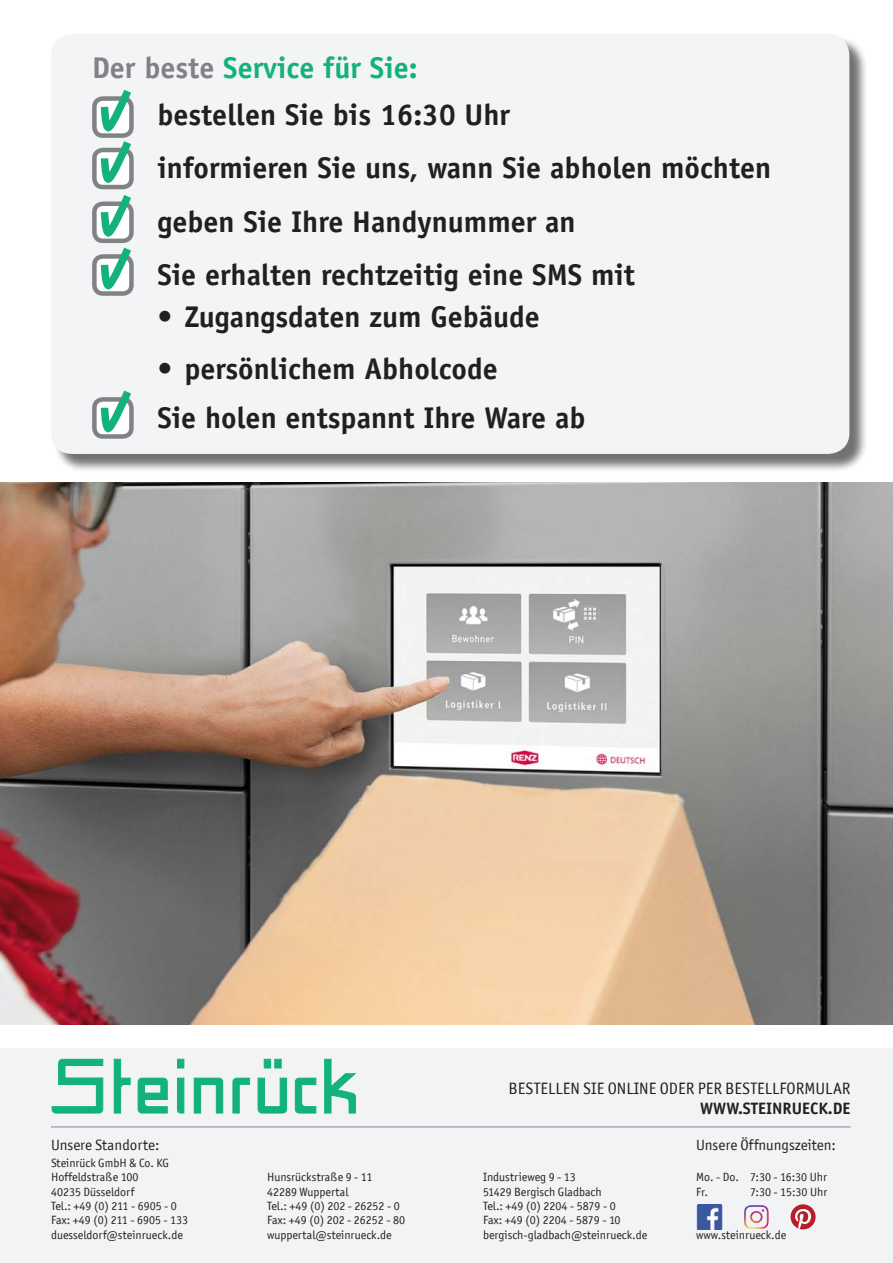
<style>
.page{position:relative;width:893px;height:1263px;background:#fff}
.page>*{position:absolute;margin:0;border:0;box-sizing:border-box;transform-origin:0 0}
.t1{font:700 30px/53.1px "Officina Sans Std";color:#231f20}
.t2{font:700 30px "Officina Sans Std";color:#13b27b}
.t3{font:16.5px "Officina San ITC";color:#231f20}
.t4{font:700 16.5px "Officina Sans Std";color:#231f20}
.t5{font:15px "Officina San ITC";color:#231f20}
.t6{font:12px/14.4px "Officina San ITC";color:#231f20}
.s1{color:#808285}
</style>
<div class="page">
<img style="left:0;top:483px;width:893px;height:542px">
<div style="left:0;top:1048px;width:893px;height:215px;background:#f2f3f4"></div>
<svg style="left:790px;top:1204px;width:26px;height:25px"></svg>
<img style="left:697px;top:1204px;width:25px;height:25px">
<img style="left:744px;top:1205px;width:25px;height:24px">
<hr style="left:51px;top:1126px;width:799px;height:2px;background:#a8a9ad">
<svg style="left:114px;top:1059px;width:16px;height:54px"></svg>
<svg style="left:52px;top:1059px;width:51px;height:54px"></svg>
<svg style="left:138px;top:1078px;width:29px;height:35px"></svg>
<svg style="left:194px;top:1078px;width:29px;height:35px"></svg>
<svg style="left:233px;top:1078px;width:17px;height:35px"></svg>
<div style="left:275px;top:1059px;width:6px;height:9px;background:#13b27b"></div>
<svg style="left:258px;top:1078px;width:29px;height:35px"></svg>
<div style="left:264px;top:1059px;width:7px;height:9px;background:#13b27b"></div>
<div style="left:264px;top:1059px;width:7px;height:9px;border:1px solid #13b27b"></div>
<div style="left:177px;top:1059px;width:7px;height:9px;background:#13b27b"></div>
<div style="left:177px;top:1059px;width:7px;height:9px;border:1px solid #13b27b"></div>
<svg style="left:177px;top:1078px;width:7px;height:35px"></svg>
<svg style="left:295px;top:1078px;width:21px;height:35px"></svg>
<svg style="left:324px;top:1059px;width:32px;height:54px"></svg>
<div style="left:53px;top:36px;width:815px;height:437px;background:#231f20;opacity:.75"></div>
<div style="left:51px;top:34px;width:798px;height:420px;background:#f2f3f4;border-radius:21px"></div>
<div style="left:92px;top:96px;width:42px;height:42px;border:4px solid #808285;border-radius:9px"></div>
<div style="left:92px;top:148px;width:42px;height:41px;border:4px solid #808285;border-radius:9px"></div>
<div style="left:92px;top:201px;width:42px;height:42px;border:4px solid #808285;border-radius:9px"></div>
<div style="left:92px;top:254px;width:42px;height:42px;border:4px solid #808285;border-radius:9px"></div>
<svg style="left:97px;top:89px;width:37px;height:207px"></svg>
<div style="left:92px;top:397px;width:42px;height:42px;border:4px solid #808285;border-radius:9px"></div>
<svg style="left:97px;top:390px;width:37px;height:49px"></svg>
<h1 class="t2" style="left:92px;top:49px;width:327px"><span class="s1">Der beste</span> Service für Sie:</h1>
<h1 class="t1" style="left:157px;top:88px;width:615px">bestellen Sie bis 16:30 Uhr<br>informieren Sie uns, wann Sie abholen möchten geben Sie Ihre Handynummer an<br>Sie erhalten rechtzeitig eine SMS mit</h1>
<h1 class="t1" style="left:157px;top:290px;width:384px">• Zugangsdaten zum Gebäude</h1>
<h1 class="t1" style="left:157px;top:342px;width:342px">• persönlichem Abholcode</h1>
<h1 class="t1" style="left:157px;top:390px;width:430px">Sie holen entspannt Ihre Ware ab</h1>
<p class="t5" style="left:51px;top:1136px;width:110px">Unsere Standorte:</p>
<h2 class="t3" style="left:509px;top:1079px;width:343px">BESTELLEN SIE ONLINE ODER PER BESTELLFORMULAR</h2>
<h2 class="t4" style="left:700px;top:1098px;width:152px">WWW.STEINRUECK.DE</h2>
<p class="t5" style="left:696px;top:1136px;width:141px">Unsere Öffnungszeiten:</p>
<p class="t6" style="left:51px;top:1155px;width:119px">Steinrück GmbH &amp; Co. KG<br>Hoffeldstraße 100</p>
<p class="t6" style="left:267px;top:1170px;width:107px">Hunsrückstraße 9 - 11</p>
<p class="t6" style="left:483px;top:1170px;width:94px">Industrieweg 9 - 13</p>
<p class="t6" style="left:51px;top:1184px;width:85px">40235 Düsseldorf</p>
<p class="t6" style="left:267px;top:1184px;width:83px">42289 Wuppertal</p>
<p class="t6" style="left:483px;top:1184px;width:120px">51429 Bergisch Gladbach</p>
<p class="t6" style="left:51px;top:1199px;width:127px">Tel.: +49 (0) 211 - 6905 - 0</p>
<p class="t6" style="left:267px;top:1199px;width:134px">Tel.: +49 (0) 202 - 26252 - 0</p>
<p class="t6" style="left:483px;top:1199px;width:134px">Tel.: +49 (0) 2204 - 5879 - 0</p>
<p class="t6" style="left:51px;top:1213px;width:139px">Fax: +49 (0) 211 - 6905 - 133</p>
<p class="t6" style="left:267px;top:1213px;width:140px">Fax: +49 (0) 202 - 26252 - 80</p>
<p class="t6" style="left:483px;top:1213px;width:139px">Fax: +49 (0) 2204 - 5879 - 10</p>
<p class="t6" style="left:51px;top:1227px;width:133px">duesseldorf@steinrueck.de</p>
<p class="t6" style="left:267px;top:1227px;width:126px">wuppertal@steinrueck.de</p>
<p class="t6" style="left:483px;top:1227px;width:166px">bergisch-gladbach@steinrueck.de</p>
<p class="t6" style="left:696px;top:1170px;width:132px">Mo. - Do. 7:30 - 16:30 Uhr<br>Fr.</p>
<p class="t6" style="left:750px;top:1184px;width:79px">7:30 - 15:30 Uhr</p>
<p class="t6" style="left:696px;top:1227px;width:92px">www.steinrueck.de</p>
</div>
